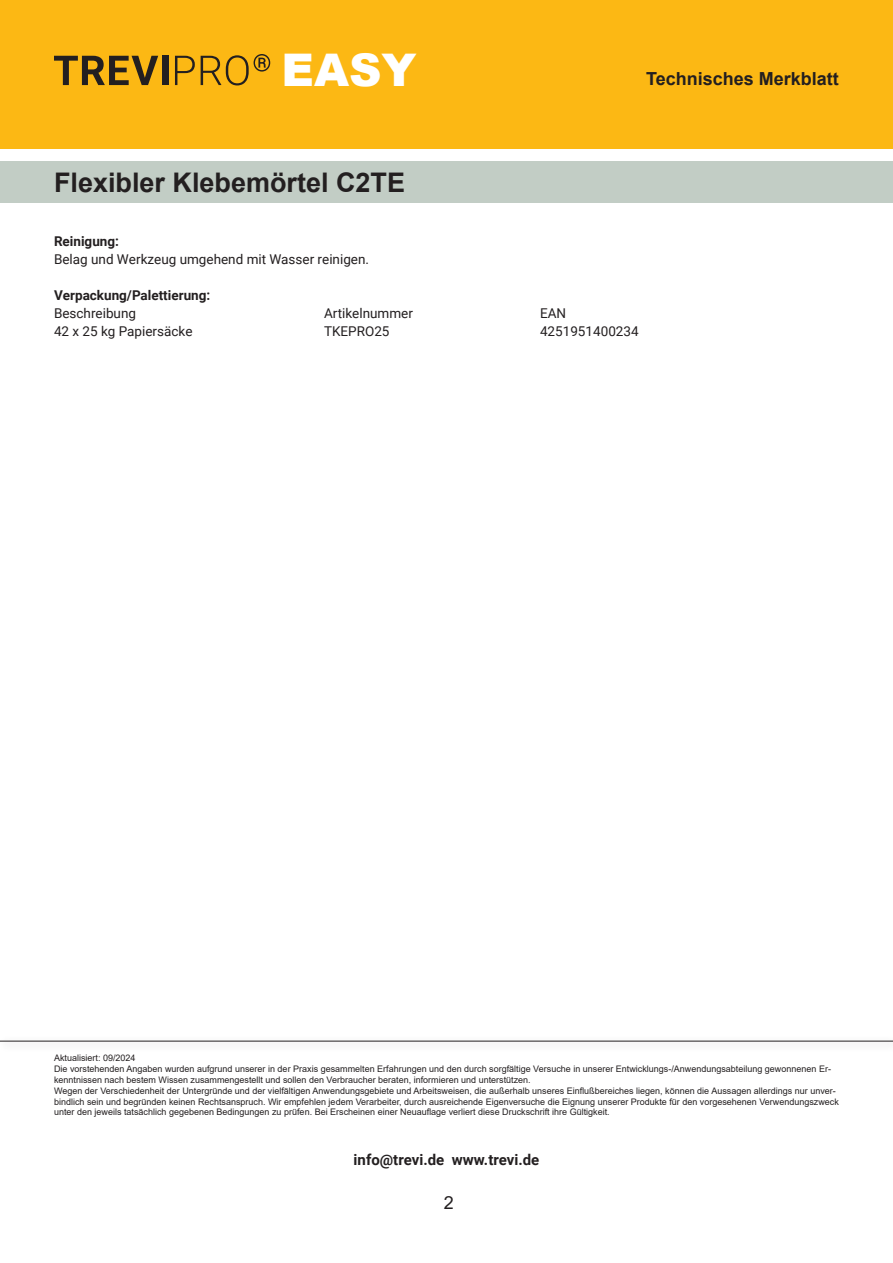
<style>
.page{position:relative;width:893px;height:1263px;background:#fff}
.page>*{position:absolute;margin:0;border:0;box-sizing:border-box;transform-origin:0 0}
.t1{font:900 45px "Arial";color:#fff}
.t2{font:700 27px "Arial";color:#231f20}
.t3{font:700 18px "Arial";color:#231f20}
.t4{font:18px "Arial";color:#231f20}
.t5{font:700 15px "Roboto";color:#231f20}
.t6{font:13.5px "Roboto";color:#231f20}
.t7{font:700 13.5px "Roboto";color:#231f20}
.t8{font:9px/10.8px "Arial";color:#231f20}
</style>
<div class="page">
<div style="left:0;top:0;width:893px;height:148px;background:#fcb814"></div>
<div style="left:0;top:161px;width:893px;height:41px;background:#c2cdc5"></div>
<svg style="left:54px;top:56px;width:104px;height:29px"></svg>
<div style="left:162px;top:56px;width:6px;height:29px;background:#231f20"></div>
<svg style="left:175px;top:56px;width:20px;height:29px"></svg>
<svg style="left:201px;top:54px;width:69px;height:31px"></svg>
<div style="left:0;top:1035px;width:893px;height:18px;background:#231f20;opacity:.45"></div>
<hr style="left:0;top:1041px;width:893px;height:1px;background:#231f20">
<h1 class="t1" style="left:281px;top:37px;width:137px">EASY</h1>
<p class="t3" style="left:646px;top:66px;width:194px">Technisches Merkblatt</p>
<h2 class="t2" style="left:54px;top:163px;width:353px">Flexibler Klebemörtel C2TE</h2>
<p class="t7" style="left:54px;top:232px;width:66px">Reinigung:</p>
<p class="t6" style="left:54px;top:250px;width:317px">Belag und Werkzeug umgehend mit Wasser reinigen.</p>
<p class="t7" style="left:54px;top:286px;width:158px">Verpackung/Palettierung:</p>
<p class="t6" style="left:54px;top:304px;width:84px">Beschreibung</p>
<p class="t6" style="left:324px;top:304px;width:90px">Artikelnummer</p>
<p class="t6" style="left:540px;top:304px;width:28px">EAN</p>
<p class="t6" style="left:54px;top:322px;width:140px">42 x 25 kg Papiersäcke</p>
<p class="t6" style="left:324px;top:322px;width:67px">TKEPRO25</p>
<p class="t6" style="left:540px;top:322px;width:100px">4251951400234</p>
<p class="t8" style="left:54px;top:1053px;width:786px">Aktualisiert: 09/2024<br>Die vorstehenden Angaben wurden aufgrund unserer in der Praxis gesammelten Erfahrungen und den durch sorgfältige Versuche in unserer Entwicklungs-/Anwendungsabteilung gewonnenen Er&shy;kenntnissen nach bestem Wissen zusammengestellt und sollen den Verbraucher beraten, informieren und unterstützen.<br>Wegen der Verschiedenheit der Untergründe und der vielfältigen Anwendungsgebiete und Arbeitsweisen, die außerhalb unseres Einflußbereiches liegen, können die Aussagen allerdings nur unver&shy;bindlich sein und begründen keinen Rechtsanspruch. Wir empfehlen jedem Verarbeiter, durch ausreichende Eigenversuche die Eignung unserer Produkte für den vorgesehenen Verwendungszweck unter den jeweils tatsächlich gegebenen Bedingungen zu prüfen. Bei Erscheinen einer Neuauflage verliert diese Druckschrift ihre Gültigkeit.</p>
<h3 class="t5" style="left:354px;top:1149px;width:187px">info@trevi.de www.trevi.de</h3>
<h3 class="t4" style="left:444px;top:1190px;width:12px">2</h3>
</div>
